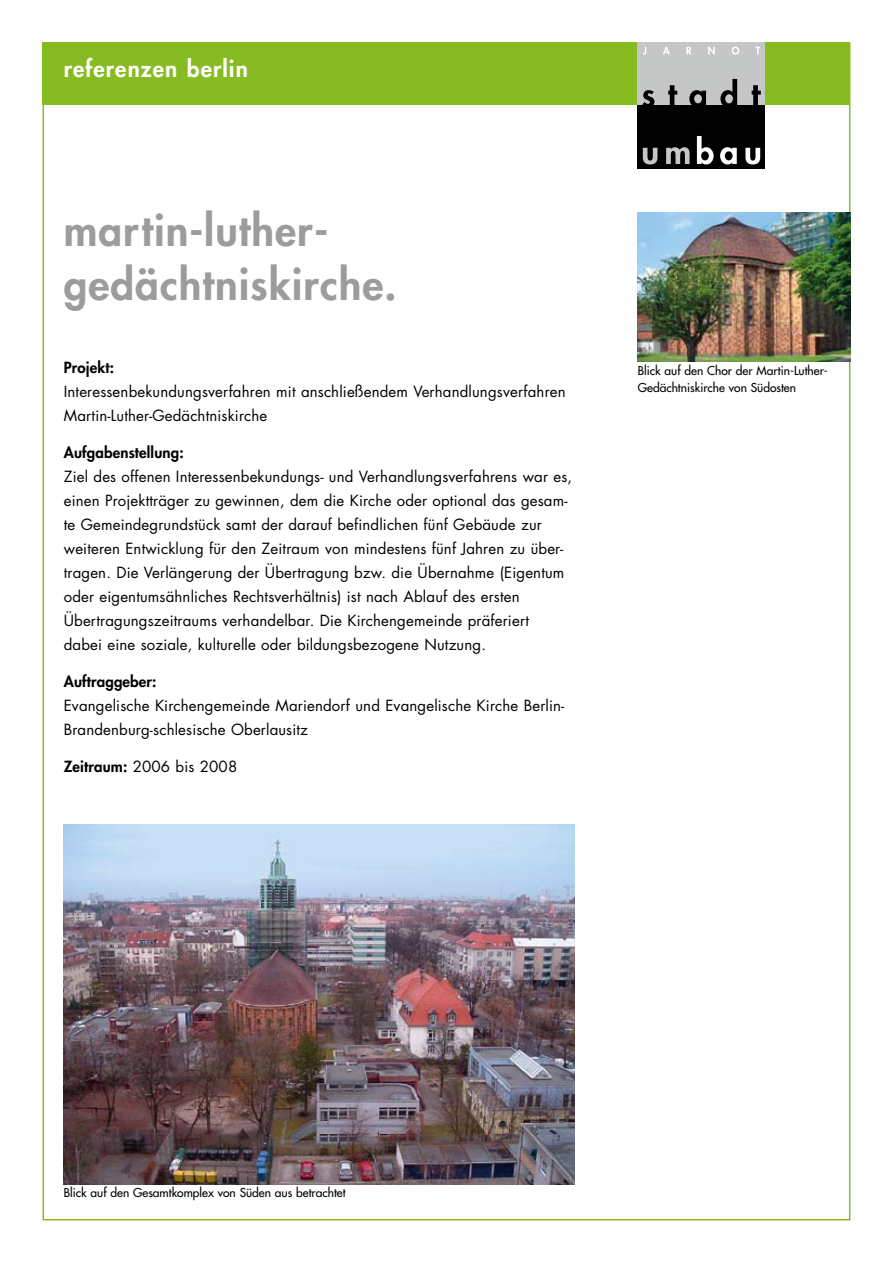
<style>
.page{position:relative;width:893px;height:1263px;background:#fff}
.page>*{position:absolute;margin:0;border:0;box-sizing:border-box;transform-origin:0 0}
.t1{font:800 42px/54px "Futura";letter-spacing:.025em;color:#9c9c9c}
.t2{font:800 22.5px "Futura";letter-spacing:.05em;color:#fff}
.t3{font:15px/24px "Futura";letter-spacing:.01em;color:#000}
.t4{font:800 15px "Futura";letter-spacing:.01em;color:#000}
.t5{font:12px/16.5px "Futura";color:#000}
.s1{font-weight:800}
</style>
<div class="page">
<div style="left:43px;top:43px;width:807px;height:62px;background:#86bc22"></div>
<img style="left:638px;top:213px;width:212px;height:148px">
<img style="left:64px;top:825px;width:510px;height:359px">
<div style="left:638px;top:43px;width:127px;height:126px;background:#c5c6c6"></div>
<div style="left:638px;top:105px;width:127px;height:64px;background:#000"></div>
<svg style="left:643px;top:47px;width:3px;height:8px"></svg>
<svg style="left:663px;top:47px;width:7px;height:7px"></svg>
<svg style="left:686px;top:47px;width:5px;height:7px"></svg>
<svg style="left:708px;top:47px;width:7px;height:8px"></svg>
<svg style="left:732px;top:47px;width:7px;height:8px"></svg>
<svg style="left:755px;top:47px;width:5px;height:7px"></svg>
<svg style="left:642px;top:90px;width:12px;height:15px"></svg>
<svg style="left:668px;top:85px;width:9px;height:20px"></svg>
<svg style="left:689px;top:90px;width:17px;height:15px"></svg>
<svg style="left:720px;top:79px;width:17px;height:26px"></svg>
<svg style="left:752px;top:85px;width:9px;height:20px"></svg>
<svg style="left:643px;top:148px;width:14px;height:16px"></svg>
<svg style="left:666px;top:147px;width:24px;height:17px"></svg>
<svg style="left:697px;top:136px;width:17px;height:28px"></svg>
<svg style="left:720px;top:147px;width:17px;height:17px"></svg>
<svg style="left:745px;top:148px;width:15px;height:16px"></svg>
<h2 class="t2" style="left:64px;top:54px;width:186px">referenzen berlin</h2>
<h1 class="t1" style="left:64px;top:203px;width:334px">martin-luther&shy;gedächtniskirche.</h1>
<p class="t4" style="left:64px;top:358px;width:52px">Projekt:</p>
<p class="t3" style="left:64px;top:380px;width:503px">Interessenbekundungsverfahren mit anschließendem Verhandlungsverfahren<br>Martin-Luther-Gedächtniskirche</p>
<p class="t4" style="left:64px;top:443px;width:121px">Aufgabenstellung:</p>
<p class="t3" style="left:64px;top:464px;width:510px">Ziel des offenen Interessenbekundungs- und Verhandlungsverfahrens war es, einen Projektträger zu gewinnen, dem die Kirche oder optional das gesam&shy;te Gemeindegrundstück samt der darauf befindlichen fünf Gebäude zur weiteren Entwicklung für den Zeitraum von mindestens fünf Jahren zu über&shy;tragen. Die Verlängerung der Übertragung bzw. die Übernahme (Eigentum oder eigentumsähnliches Rechtsverhältnis) ist nach Ablauf des ersten Übertragungszeitraums verhandelbar. Die Kirchengemeinde präferiert<br>dabei eine soziale, kulturelle oder bildungsbezogene Nutzung.</p>
<p class="t4" style="left:64px;top:671px;width:94px">Auftraggeber:</p>
<p class="t3" style="left:64px;top:693px;width:502px">Evangelische Kirchengemeinde Mariendorf und Evangelische Kirche Berlin-<br>Brandenburg-schlesische Oberlausitz</p>
<p class="t3" style="left:64px;top:754px;width:175px"><span class="s1">Zeitraum:</span> 2006 bis 2008</p>
<p class="t5" style="left:638px;top:362px;width:192px">Blick auf den Chor der Martin-Luther-<br>Gedächtniskirche von Südosten</p>
<p class="t5" style="left:64px;top:1184px;width:283px">Blick auf den Gesamtkomplex von Süden aus betrachtet</p>
</div>
